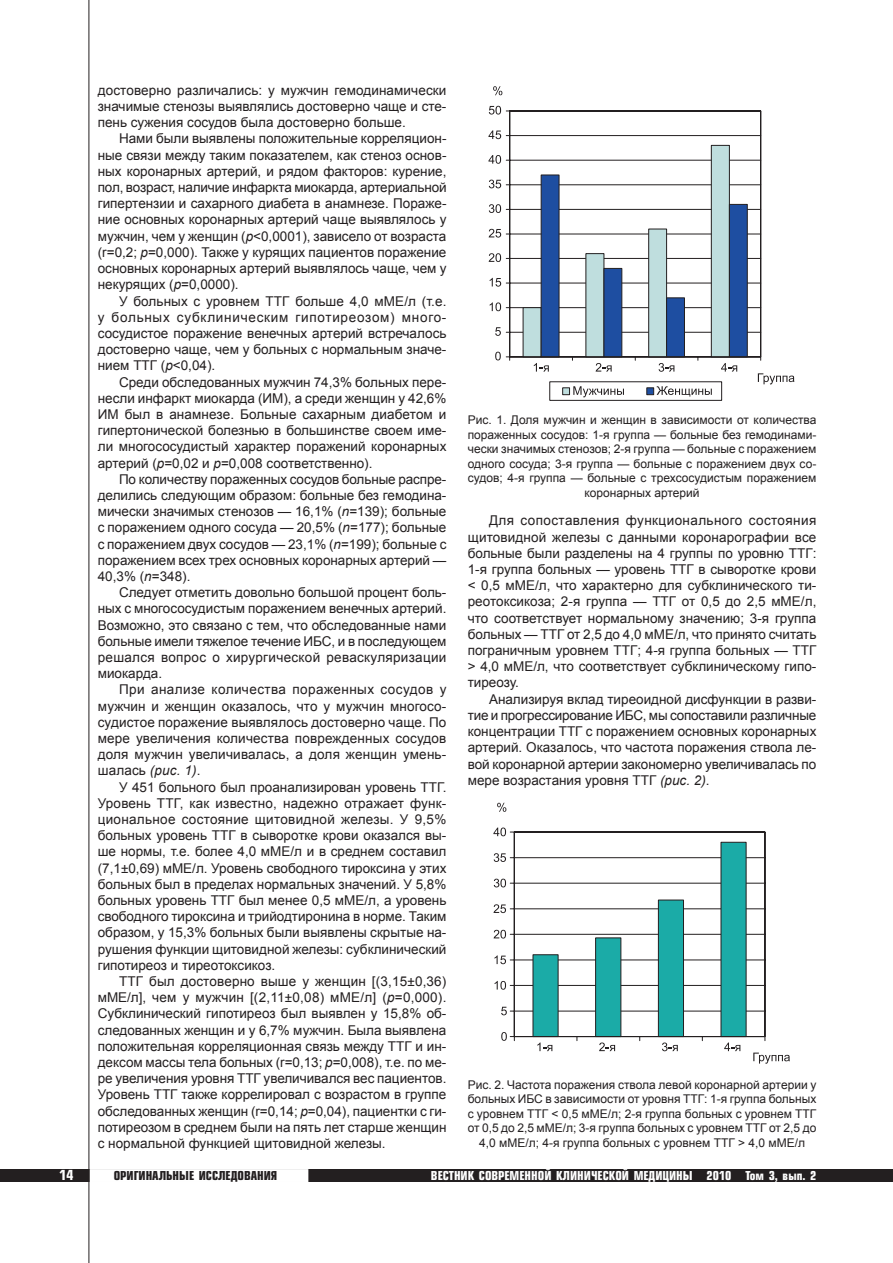
<style>
.page{position:relative;width:893px;height:1263px;background:#fff}
.page>*{position:absolute;margin:0;border:0;box-sizing:border-box;transform-origin:0 0}
.t1{font:13.5px/16.2px "Arial";color:#231f20;text-align:justify}
.t2{font:700 13.5px "Europe Cond";color:#fff}
.t3{font:12px/14.4px "Arial";color:#231f20;text-align:center}
.t4{font:700 12px "Europe Cond";color:#fff}
.t5{font:700 12px "Europe Cond";color:#231f20}
.s1{font-style:italic}
</style>
<div class="page">
<div style="left:0;top:1169px;width:893px;height:13px;background:#231f20"></div>
<div style="left:90px;top:1169px;width:218px;height:13px;background:#fff;border:2px solid #fff"></div>
<hr style="left:89px;top:0;width:1px;height:1263px;background:#231f20">
<svg style="left:505px;top:110px;width:256px;height:291px"></svg>
<div style="left:562px;top:387px;width:8px;height:8px;background:#bfdede;border:1px solid #231f20"></div>
<div style="left:646px;top:387px;width:8px;height:8px;background:#1e4ea1;border:1px solid #231f20"></div>
<svg style="left:495px;top:352px;width:6px;height:8px"></svg>
<svg style="left:495px;top:327px;width:6px;height:9px"></svg>
<svg style="left:490px;top:302px;width:11px;height:9px"></svg>
<svg style="left:490px;top:278px;width:11px;height:9px"></svg>
<svg style="left:489px;top:253px;width:12px;height:9px"></svg>
<svg style="left:489px;top:229px;width:12px;height:9px"></svg>
<svg style="left:489px;top:204px;width:12px;height:9px"></svg>
<svg style="left:489px;top:180px;width:12px;height:8px"></svg>
<svg style="left:488px;top:155px;width:13px;height:9px"></svg>
<svg style="left:488px;top:130px;width:13px;height:9px"></svg>
<svg style="left:489px;top:106px;width:12px;height:9px"></svg>
<svg style="left:534px;top:363px;width:15px;height:9px"></svg>
<svg style="left:596px;top:363px;width:16px;height:9px"></svg>
<svg style="left:659px;top:363px;width:15px;height:9px"></svg>
<svg style="left:721px;top:363px;width:16px;height:9px"></svg>
<svg style="left:493px;top:86px;width:9px;height:9px"></svg>
<svg style="left:573px;top:386px;width:51px;height:11px"></svg>
<svg style="left:657px;top:386px;width:55px;height:11px"></svg>
<svg style="left:758px;top:373px;width:36px;height:11px"></svg>
<svg style="left:514px;top:831px;width:252px;height:205px"></svg>
<div style="left:533px;top:954px;width:25px;height:83px;background:#1baba7"></div>
<div style="left:595px;top:937px;width:26px;height:100px;background:#1baba7;border:1px solid #231f20"></div>
<div style="left:658px;top:900px;width:26px;height:137px;background:#1baba7;border:1px solid #231f20"></div>
<div style="left:721px;top:842px;width:25px;height:195px;background:#1baba7"></div>
<hr style="left:514px;top:832px;width:1px;height:204px;background:#231f20">
<hr style="left:514px;top:1036px;width:251px;height:1px;background:#231f20">
<svg style="left:501px;top:1032px;width:14px;height:9px"></svg>
<svg style="left:501px;top:1007px;width:13px;height:8px"></svg>
<svg style="left:495px;top:981px;width:19px;height:9px"></svg>
<svg style="left:494px;top:955px;width:20px;height:9px"></svg>
<svg style="left:494px;top:930px;width:20px;height:8px"></svg>
<svg style="left:493px;top:904px;width:21px;height:9px"></svg>
<svg style="left:494px;top:879px;width:20px;height:8px"></svg>
<svg style="left:494px;top:853px;width:20px;height:9px"></svg>
<svg style="left:493px;top:827px;width:21px;height:9px"></svg>
<svg style="left:537px;top:1042px;width:15px;height:9px"></svg>
<svg style="left:599px;top:1042px;width:16px;height:9px"></svg>
<svg style="left:662px;top:1042px;width:16px;height:9px"></svg>
<svg style="left:724px;top:1042px;width:16px;height:9px"></svg>
<svg style="left:497px;top:803px;width:9px;height:9px"></svg>
<svg style="left:753px;top:1052px;width:37px;height:12px"></svg>
<p class="t1" style="left:98px;top:82px;width:350px">достоверно различались: у мужчин гемодинамически значимые стенозы выявлялись достоверно чаще и сте&shy;пень сужения сосудов была достоверно больше.</p>
<p class="t1" style="left:98px;top:131px;width:350px;text-indent:21px">Нами были выявлены положительные корреляцион&shy;ные связи между таким показателем, как стеноз основ&shy;ных коронарных артерий, и рядом факторов: курение, пол, возраст, наличие инфаркта миокарда, артериальной гипертензии и сахарного диабета в анамнезе. Пораже&shy;ние основных коронарных артерий чаще выявлялось у мужчин, чем у женщин (<span class="s1">p</span>&lt;0,0001), зависело от возраста (r=0,2; <span class="s1">p</span>=0,000). Также у курящих пациентов поражение основных коронарных артерий выявлялось чаще, чем у некурящих (<span class="s1">p</span>=0,0000).</p>
<p class="t1" style="left:98px;top:293px;width:350px;text-indent:21px">У больных с уровнем ТТГ больше 4,0 мМЕ/л (т.е. у больных субклиническим гипотиреозом) много&shy;сосудистое поражение венечных артерий встречалось достоверно чаще, чем у больных с нормальным значе&shy;нием ТТГ (<span class="s1">p</span>&lt;0,04).</p>
<p class="t1" style="left:98px;top:374px;width:350px;text-indent:21px">Среди обследованных мужчин 74,3% больных пере&shy;несли инфаркт миокарда (ИМ), а среди женщин у 42,6% ИМ был в анамнезе. Больные сахарным диабетом и гипертонической болезнью в большинстве своем име&shy;ли многососудистый характер поражений коронарных артерий (<span class="s1">p</span>=0,02 и <span class="s1">p</span>=0,008 соответственно).</p>
<p class="t1" style="left:98px;top:471px;width:350px;text-indent:21px">По количеству пораженных сосудов больные распре&shy;делились следующим образом: больные без гемодина&shy;мически значимых стенозов — 16,1% (<span class="s1">n</span>=139); больные с поражением одного сосуда — 20,5% (<span class="s1">n</span>=177); больные с поражением двух сосудов — 23,1% (<span class="s1">n</span>=199); больные с поражением всех трех основных коронарных артерий — 40,3% (<span class="s1">n</span>=348).</p>
<p class="t1" style="left:98px;top:584px;width:350px;text-indent:21px">Следует отметить довольно большой процент боль&shy;ных с многососудистым поражением венечных артерий.<br>Возможно, это связано с тем, что обследованные нами больные имели тяжелое течение ИБС, и в последующем решался вопрос о хирургической реваскуляризации миокарда.</p>
<p class="t1" style="left:98px;top:682px;width:350px;text-indent:21px">При анализе количества пораженных сосудов у мужчин и женщин оказалось, что у мужчин многосо&shy;судистое поражение выявлялось достоверно чаще. По мере увеличения количества поврежденных сосудов доля мужчин увеличивалась, а доля женщин умень&shy;шалась <span class="s1">(рис. 1)</span>.</p>
<p class="t1" style="left:98px;top:779px;width:350px;text-indent:21px">У 451 больного был проанализирован уровень ТТГ.<br>Уровень ТТГ, как известно, надежно отражает функ&shy;циональное состояние щитовидной железы. У 9,5% больных уровень ТТГ в сыворотке крови оказался вы&shy;ше нормы, т.е. более 4,0 мМЕ/л и в среднем составил (7,1±0,69) мМЕ/л. Уровень свободного тироксина у этих больных был в пределах нормальных значений. У 5,8% больных уровень ТТГ был менее 0,5 мМЕ/л, а уровень свободного тироксина и трийодтиронина в норме. Таким образом, у 15,3% больных были выявлены скрытые на&shy;рушения функции щитовидной железы: субклинический гипотиреоз и тиреотоксикоз.</p>
<p class="t1" style="left:98px;top:973px;width:350px;text-indent:21px">ТТГ был достоверно выше у женщин [(3,15±0,36) мМЕ/л], чем у мужчин [(2,11±0,08) мМЕ/л] (<span class="s1">р</span>=0,000).<br>Субклинический гипотиреоз был выявлен у 15,8% об&shy;следованных женщин и у 6,7% мужчин. Была выявлена положительная корреляционная связь между ТТГ и ин&shy;дексом массы тела больных (r=0,13; <span class="s1">p</span>=0,008), т.е. по ме&shy;ре увеличения уровня ТТГ увеличивался вес пациентов.<br>Уровень ТТГ также коррелировал с возрастом в группе обследованных женщин (r=0,14; <span class="s1">p</span>=0,04), пациентки с ги&shy;потиреозом в среднем были на пять лет старше женщин с нормальной функцией щитовидной железы.</p>
<p class="t3" style="left:468px;top:413px;width:350px">Рис. 1. Доля мужчин и женщин в зависимости от количества пораженных сосудов: 1-я группа — больные без гемодинами&shy;чески значимых стенозов; 2-я группа — больные с поражением одного сосуда; 3-я группа — больные с поражением двух со&shy;судов; 4-я группа — больные с трехсосудистым поражением коронарных артерий</p>
<p class="t1" style="left:468px;top:513px;width:350px;text-indent:21px">Для сопоставления функционального состояния щитовидной железы с данными коронарографии все больные были разделены на 4 группы по уровню ТТГ:<br>1-я группа больных — уровень ТТГ в сыворотке крови &lt; 0,5 мМЕ/л, что характерно для субклинического ти&shy;реотоксикоза; 2-я группа — ТТГ от 0,5 до 2,5 мМЕ/л, что соответствует нормальному значению; 3-я группа больных — ТТГ от 2,5 до 4,0 мМЕ/л, что принято считать пограничным уровнем ТТГ; 4-я группа больных — ТТГ &gt; 4,0 мМЕ/л, что соответствует субклиническому гипо&shy;тиреозу.</p>
<p class="t1" style="left:468px;top:691px;width:350px;text-indent:21px">Анализируя вклад тиреоидной дисфункции в разви&shy;тие и прогрессирование ИБС, мы сопоставили различные концентрации ТТГ с поражением основных коронарных артерий. Оказалось, что частота поражения ствола ле&shy;вой коронарной артерии закономерно увеличивалась по мере возрастания уровня ТТГ <span class="s1">(рис. 2)</span>.</p>
<p class="t3" style="left:468px;top:1077px;width:350px">Рис. 2. Частота поражения ствола левой коронарной артерии у больных ИБС в зависимости от уровня ТТГ: 1-я группа больных с уровнем ТТГ &lt; 0,5 мМЕ/л; 2-я группа больных с уровнем ТТГ от 0,5 до 2,5 мМЕ/л; 3-я группа больных с уровнем ТТГ от 2,5 до 4,0 мМЕ/л; 4-я группа больных с уровнем ТТГ &gt; 4,0 мМЕ/л</p>
<p class="t2" style="left:60px;top:1166px;width:15px">14</p>
<p class="t5" style="left:114px;top:1168px;width:165px">Оригинальные исследования</p>
<p class="t4" style="left:431px;top:1168px;width:96px">ВЕСТНИК СОВРЕМЕННО</p>
<p class="t4" style="left:544px;top:1168px;width:274px">Й КЛИНИЧЕСКОЙ МЕДИЦИНЫ 2010 Том 3, вып. 2</p>
</div>
